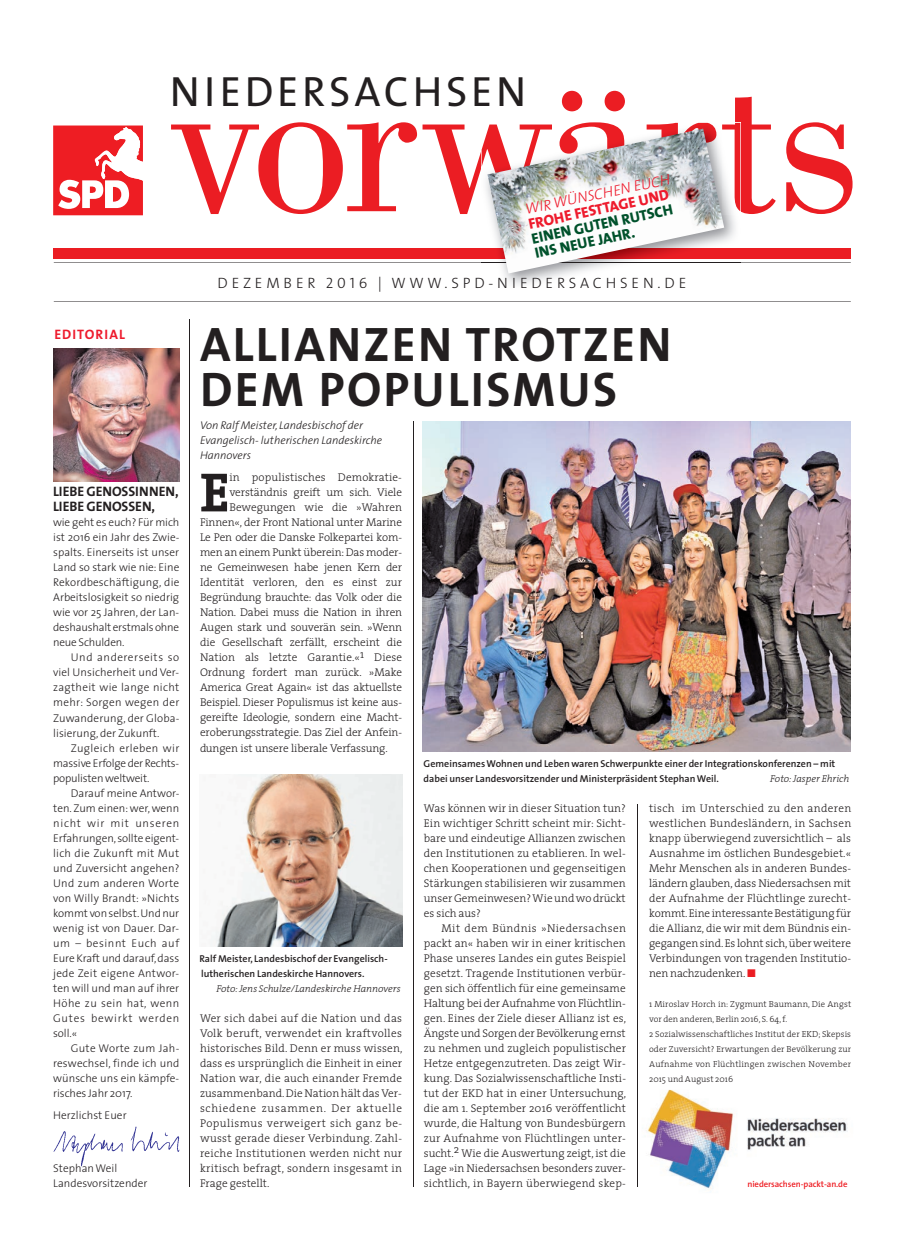
<style>
.page{position:relative;width:904px;height:1241px;background:#fff}
.page>*{position:absolute;margin:0;border:0;box-sizing:border-box;transform-origin:0 0}
.t1{font:218.75px "Bodoni";letter-spacing:-.01em;color:#eb1d23}
.t2{font:700 55.75px "The Serif";color:#231f20}
.t3{font:48.75px/45px "The Sans Bold Caps";letter-spacing:.045em;color:#231f20}
.t4{font:42.5px "The Sans";letter-spacing:.085em;color:#231f20}
.t5{font:15px "The Sans Light Caps";letter-spacing:.255em;color:#231f20}
.t6{font:800 15px/15px "The Sans";color:#00512b}
.t7{font:800 15px "The Sans";color:#ee1b2d}
.t8{font:italic 300 15px "The Sans";color:#ee1b2d}
.t9{font:700 13.75px/15px "The Sans";letter-spacing:-.005em;color:#231f20}
.t10{font:700 13.75px "The Sans";letter-spacing:.08em;color:#ee1b2d}
.t11{font:300 11.25px/15px "The Serif";letter-spacing:-.01em;color:#231f20;text-align:justify}
.t12{font:300 11.25px/15px "The Sans";letter-spacing:.005em;color:#231f20;text-align:justify}
.t13{font:italic 300 11.25px/15px "The Sans";color:#231f20}
.t14{font:300 11.25px "The Serif";letter-spacing:.01em;color:#231f20}
.t15{font:300 11.25px "The Serif";letter-spacing:.015em;color:#231f20}
.t16{font:600 10px/15px "The Sans";color:#231f20}
.t17{font:italic 300 10px "The Serif";color:#231f20}
.t18{font:300 8.75px/15px "The Serif";letter-spacing:.01em;color:#231f20}
.t19{font:600 8.75px "The Sans";letter-spacing:-.01em;color:#ee1d23}
.s1{font-family:"European Pi Three";font-weight:400;color:#eb1d23}
</style>
<div class="page">
<hr style="left:54px;top:262px;width:796px;height:1px;background:#231f20">
<hr style="left:54px;top:301px;width:796px;height:1px;background:#231f20">
<div style="left:54px;top:249px;width:796px;height:10px;background:#eb1d23"></div>
<hr style="left:190px;top:320px;width:1px;height:866px;background:#231f20">
<hr style="left:413px;top:421px;width:1px;height:765px;background:#231f20">
<img style="left:423px;top:421px;width:427px;height:330px">
<hr style="left:637px;top:804px;width:1px;height:382px;background:#231f20">
<img style="left:53px;top:1126px;width:126px;height:39px">
<svg style="left:53px;top:125px;width:90px;height:90px"></svg>
<img style="left:54px;top:348px;width:125px;height:133px">
<img style="left:210px;top:774px;width:192px;height:172px">
<img style="left:481px;top:214px;width:259px;height:62px">
<img style="left:481px;top:262px;width:259px;height:1px">
<img style="left:481px;top:124px;width:71px;height:70px">
<img style="left:568px;top:123px;width:52px;height:6px">
<img style="left:646px;top:123px;width:70px;height:6px">
<img style="left:722px;top:123px;width:18px;height:88px">
<img style="left:487px;top:129px;width:237px;height:144px">
<img style="left:646px;top:1089px;width:202px;height:100px">
<img style="left:748px;top:1180px;width:99px;height:8px">
<h3 class="t4" style="left:170px;top:74px;width:358px">NIEDERSACHSEN</h3>
<h1 class="t1" style="left:167px;top:17px;width:696px">vorwärts</h1>
<h3 class="t8" style="left:524px;top:203px;width:149px;rotate:-12deg">WIR WÜNSCHEN EUCH</h3>
<h3 class="t7" style="left:527px;top:218px;width:145px;rotate:-12deg">FROHE FESTTAGE UND</h3>
<h3 class="t6" style="left:530px;top:232px;width:145px;rotate:-12deg">EINEN GUTEN RUTSCH<br>INS NEUE JAHR.</h3>
<p class="t10" style="left:54px;top:328px;width:72px">EDITORIAL</p>
<p class="t9" style="left:53px;top:485px;width:127px">LIEBE GENOSSINNEN,<br>LIEBE GENOSSEN,</p>
<p class="t12" style="left:53px;top:516px;width:128px">wie geht es euch? Für mich ist 2016 ein Jahr des Zwie&shy;spalts. Einerseits ist unser Land so stark wie nie: Eine Rekordbeschäftigung, die Arbeitslosigkeit so niedrig wie vor 25 Jahren, der Lan&shy;deshaushalt erstmals ohne neue Schulden.</p>
<p class="t12" style="left:53px;top:651px;width:128px;text-indent:18px">Und andererseits so viel Unsicherheit und Ver&shy;zagtheit wie lange nicht mehr: Sorgen wegen der Zuwanderung, der Globa&shy;lisierung, der Zukunft.</p>
<p class="t12" style="left:53px;top:741px;width:128px;text-indent:18px">Zugleich erleben wir massive Erfolge der Rechts&shy;populisten weltweit.</p>
<p class="t12" style="left:53px;top:786px;width:128px;text-indent:18px">Darauf meine Antwor&shy;ten. Zum einen: wer, wenn nicht wir mit unseren Erfahrungen, sollte eigent&shy;lich die Zukunft mit Mut und Zuversicht angehen?<br>Und zum anderen Worte von Willy Brandt: »Nichts kommt von selbst. Und nur wenig ist von Dauer. Dar&shy;um – besinnt Euch auf Eure Kraft und darauf, dass jede Zeit eigene Antwor&shy;ten will und man auf ihrer Höhe zu sein hat, wenn Gutes bewirkt werden soll.«</p>
<p class="t12" style="left:53px;top:1041px;width:128px;text-indent:18px">Gute Worte zum Jah&shy;reswechsel, finde ich und wünsche uns ein kämpfe&shy;risches Jahr 2017.</p>
<p class="t12" style="left:53px;top:1108px;width:75px">Herzlichst Euer</p>
<p class="t12" style="left:53px;top:1161px;width:96px">Stephan Weil<br>Landesvorsitzender</p>
<h3 class="t5" style="left:218px;top:273px;width:470px">DEZEMBER 2016 | WWW.SPD-NIEDERSACHSEN.DE</h3>
<h3 class="t3" style="left:200px;top:322px;width:473px">ALLIANZEN TROTZEN<br>DEM POPULISMUS</h3>
<p class="t13" style="left:200px;top:418px;width:184px">Von Ralf Meister, Landesbischof der<br>Evangelisch- lutherischen Landeskirche<br>Hannovers</p>
<h2 class="t2" style="left:200px;top:470px;width:31px">E</h2>
<p class="t15" style="left:229px;top:473px;width:174px">in populistisches Demokratie-</p>
<p class="t11" style="left:229px;top:486px;width:174px">verständnis greift um sich. Viele</p>
<p class="t11" style="left:229px;top:501px;width:174px">Bewegungen wie die »Wahren</p>
<p class="t11" style="left:200px;top:516px;width:203px">Finnen«, der Front National unter Marine</p>
<p class="t11" style="left:200px;top:531px;width:203px">Le Pen oder die Danske Folkepartei kom-</p>
<p class="t11" style="left:200px;top:546px;width:203px">men an einem Punkt überein: Das moder-</p>
<p class="t11" style="left:200px;top:561px;width:203px">ne Gemeinwesen habe jenen Kern der</p>
<p class="t11" style="left:200px;top:576px;width:203px">Identität verloren, den es einst zur</p>
<p class="t11" style="left:200px;top:591px;width:203px">Begründung brauchte: das Volk oder die</p>
<p class="t11" style="left:200px;top:606px;width:203px">Nation. Dabei muss die Nation in ihren</p>
<p class="t11" style="left:200px;top:621px;width:203px">Augen stark und souverän sein. »Wenn</p>
<p class="t11" style="left:200px;top:636px;width:203px">die Gesellschaft zerfällt, erscheint die</p>
<p class="t14" style="left:200px;top:653px;width:203px">Nation als letzte Garantie.«1 Diese</p>
<p class="t11" style="left:200px;top:666px;width:204px">Ordnung fordert man zurück. »Make</p>
<p class="t11" style="left:200px;top:681px;width:203px">America Great Again« ist das aktuellste</p>
<p class="t11" style="left:200px;top:696px;width:203px">Beispiel. Dieser Populismus ist keine aus-</p>
<p class="t11" style="left:200px;top:711px;width:203px">gereifte Ideologie, sondern eine Macht-</p>
<p class="t11" style="left:200px;top:726px;width:203px">eroberungsstrategie. Das Ziel der Anfein-</p>
<p class="t11" style="left:200px;top:741px;width:189px">dungen ist unsere liberale Verfassung.</p>
<p class="t16" style="left:199px;top:951px;width:190px">Ralf Meister, Landesbischof der Evangelisch&shy;lutherischen Landeskirche Hannovers.</p>
<p class="t17" style="left:216px;top:984px;width:186px">Foto: Jens Schulze/Landeskirche Hannovers</p>
<p class="t11" style="left:200px;top:1011px;width:204px">Wer sich dabei auf die Nation und das Volk beruft, verwendet ein kraftvolles historisches Bild. Denn er muss wissen, dass es ursprünglich die Einheit in einer Nation war, die auch einander Fremde zusammenband. Die Nation hält das Ver&shy;schiedene zusammen. Der aktuelle Populismus verweigert sich ganz be&shy;wusst gerade dieser Verbindung. Zahl&shy;reiche Institutionen werden nicht nur kritisch befragt, sondern insgesamt in Frage gestellt.</p>
<p class="t16" style="left:423px;top:756px;width:413px">Gemeinsames Wohnen und Leben waren Schwerpunkte einer der Integrationskonferenzen – mit dabei unser Landesvorsitzender und Ministerpräsident Stephan Weil.</p>
<p class="t17" style="left:770px;top:774px;width:81px">Foto: Jasper Ehrich</p>
<p class="t11" style="left:424px;top:801px;width:204px">Was können wir in dieser Situation tun?<br>Ein wichtiger Schritt scheint mir: Sicht&shy;bare und eindeutige Allianzen zwischen den Institutionen zu etablieren. In wel&shy;chen Kooperationen und gegenseitigen Stärkungen stabilisieren wir zusammen unser Gemeinwesen? Wie und wo drückt es sich aus?</p>
<p class="t11" style="left:424px;top:921px;width:204px;text-indent:18px">Mit dem Bündnis »Niedersachsen packt an« haben wir in einer kritischen Phase unseres Landes ein gutes Beispiel gesetzt. Tragende Institutionen verbür&shy;gen sich öffentlich für eine gemeinsame Haltung bei der Aufnahme von Flüchtlin&shy;gen. Eines der Ziele dieser Allianz ist es, Ängste und Sorgen der Bevölkerung ernst zu nehmen und zugleich populistischer Hetze entgegenzutreten. Das zeigt Wir&shy;kung. Das Sozialwissenschaftliche Insti&shy;tut der EKD hat in einer Untersuchung, die am 1. September 2016 veröffentlicht wurde, die Haltung von Bundesbürgern zur Aufnahme von Flüchtlingen unter&shy;sucht.2 Wie die Auswertung zeigt, ist die Lage »in Niedersachsen besonders zuver&shy;sichtlich, in Bayern überwiegend skep-</p>
<p class="t11" style="left:649px;top:801px;width:204px">tisch im Unterschied zu den anderen westlichen Bundesländern, in Sachsen knapp überwiegend zuversichtlich – als Ausnahme im östlichen Bundesgebiet.« Mehr Menschen als in anderen Bundes&shy;ländern glauben, dass Niedersachsen mit der Aufnahme der Flüchtlinge zurecht&shy;kommt. Eine interessante Bestätigung für die Allianz, die wir mit dem Bündnis ein&shy;gegangen sind. Es lohnt sich, über weitere Verbindungen von tragenden Institutio&shy;nen nachzudenken. <span class="s1">-</span></p>
<p class="t18" style="left:649px;top:996px;width:204px">1 Miroslav Horch in: Zygmunt Baumann, Die Angst vor den anderen, Berlin 2016, S. 64, f.<br>2 Sozialwissenschaftliches Institut der EKD; Skepsis oder Zuversicht? Erwartungen der Bevölkerung zur Aufnahme von Flüchtlingen zwischen November 2015 und August 2016</p>
<p class="t19" style="left:747px;top:1179px;width:102px">niedersachsen-packt-an.de</p>
</div>
